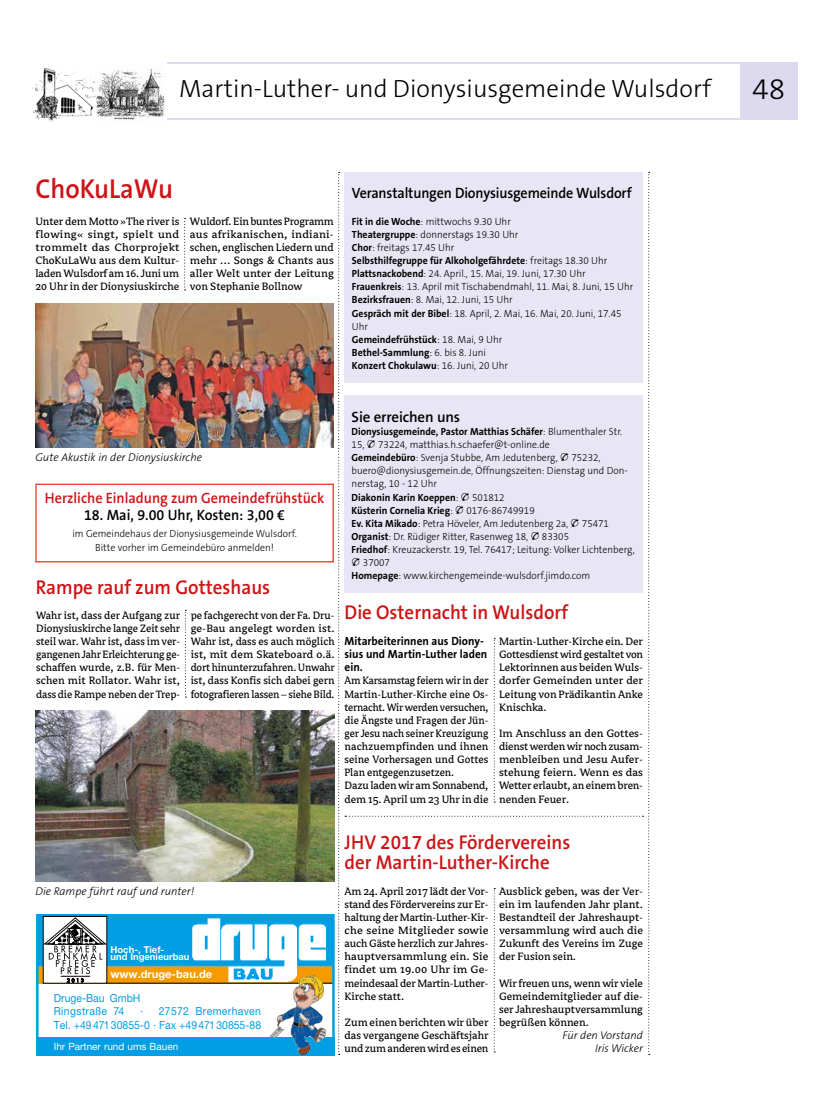
<style>
.page{position:relative;width:833px;height:1117px;background:#fff}
.page>*{position:absolute;margin:0;border:0;box-sizing:border-box;transform-origin:0 0}
.t1{font:300 30px "The Sans B3";color:#000}
.t2{font:600 27.5px "The Sans B6";color:#cd1316;scale:.95 1}
.t3{font:300 25px "The Sans B3";color:#000}
.t4{font:600 20px/20px "The Sans B6";color:#cd1316;scale:.95 1}
.t5{font:600 15px "The Sans B6";letter-spacing:-.01em;color:#000;scale:.94 1}
.t6{font:600 15px "The Sans B6";color:#cd1316;scale:.95 1}
.t7{font:600 15px "The Sans B6";letter-spacing:-.01em;color:#000;scale:.95 1}
.t8{font:600 15px "The Sans B6";letter-spacing:-.01em;color:#000}
.t9{font:11.88px/13.1px "Avance";color:#000;text-align:justify}
.t10{font:11.88px/13.1px "Avance";color:#000;scale:.94 1}
.t11{font:11.88px/13.1px "Avance";color:#000;text-align:justify;scale:.96 1}
.t12{font:700 11.88px/13.1px "The Sans B7";color:#000;scale:.95 1}
.t13{font:italic 300 11.25px/13.1px "The Sans B3";color:#000;text-align:right}
.t14{font:11.12px/13.4px "Helvetica Neue";color:#009ee3;scale:.94 1}
.t15{font:700 11.12px "Helvetica Neue";color:#fff}
.t16{font:300 10.38px/13.1px "The Sans B3";color:#000;scale:.95 1}
.t17{font:700 10.38px/13.1px "The Sans B7";color:#000;scale:.95 1}
.t18{font:10px "Helvetica Neue";color:#fff}
.t19{font:700 9.5px/7.8px "Helvetica Neue";color:#fff}
.s1{font-family:"The Sans B7";font-weight:700}
.s2{font-family:"The Sans B3";font-weight:300}
.s3{font-family:"European Pi Three";font-weight:400;font-size:11.25px}
</style>
<div class="page">
<svg style="left:184px;top:218px;width:2px;height:72px"></svg>
<svg style="left:338px;top:172px;width:312px;height:881px"></svg>
<div style="left:344px;top:395px;width:299px;height:197px;background:#e8e6f4"></div>
<div style="left:35px;top:483px;width:299px;height:79px;border:1px solid #e63121"></div>
<svg style="left:185px;top:609px;width:1px;height:88px"></svg>
<img style="left:36px;top:710px;width:298px;height:171px">
<img style="left:39px;top:916px;width:292px;height:67px">
<div style="left:36px;top:1036px;width:298px;height:19px;background:#009ee3"></div>
<div style="left:36px;top:913px;width:298px;height:142px;border:2px solid #009ee3"></div>
<svg style="left:45px;top:917px;width:60px;height:64px"></svg>
<div style="left:43px;top:915px;width:64px;height:68px;border:1px solid #000"></div>
<hr style="left:107px;top:982px;width:225px;height:1px;background:#000">
<img style="left:290px;top:975px;width:22px;height:34px">
<img style="left:35px;top:303px;width:299px;height:145px">
<img style="left:32px;top:68px;width:64px;height:54px">
<img style="left:96px;top:69px;width:69px;height:51px">
<div style="left:740px;top:62px;width:57px;height:57px;background:#ddd9ee"></div>
<hr style="left:167px;top:62px;width:630px;height:2px;background:#ddd9ee">
<hr style="left:167px;top:118px;width:630px;height:1px;background:#ddd9ee">
<h3 class="t3" style="left:179px;top:76px;width:533px">Martin-Luther- und Dionysiusgemeinde Wulsdorf</h3>
<h1 class="t1" style="left:752px;top:74px;width:35px">48</h1>
<h2 class="t2" style="left:35px;top:175px;width:146px">ChoKuLaWu</h2>
<p class="t9" style="left:35px;top:215px;width:145px">Unter dem Motto »The river is flowing« singt, spielt und trommelt das Chorprojekt ChoKuLaWu aus dem Kultur&shy;laden Wulsdorf am 16. Juni um 20 Uhr in der Dionysiuskirche</p>
<p class="t9" style="left:190px;top:215px;width:145px">Wuldorf. Ein buntes Programm aus afrikanischen, indiani&shy;schen, englischen Liedern und mehr … Songs &amp; Chants aus aller Welt unter der Leitung von Stephanie Bollnow</p>
<p class="t5" style="left:352px;top:185px;width:299px">Veranstaltungen Dionysiusgemeinde Wulsdorf</p>
<p class="t16" style="left:352px;top:215px;width:177px"><span class="s1">Fit in die Woche</span>: mittwochs 9.30 Uhr<br><span class="s1">Theatergruppe</span>: donnerstags 19.30 Uhr<br><span class="s1">Chor</span>: freitags 17.45 Uhr</p>
<p class="t17" style="left:352px;top:254px;width:270px">Selbsthilfegruppe für Alkoholgefährdete<span class="s2">: freitags 18.30 Uhr</span></p>
<p class="t16" style="left:352px;top:267px;width:298px"><span class="s1">Plattsnackobend</span>: 24. April., 15. Mai, 19. Juni, 17.30 Uhr <span class="s1">Frauenkreis</span>: 13. April mit Tischabendmahl, 11. Mai, 8. Juni, 15 Uhr <span class="s1">Bezirksfrauen</span>: 8. Mai, 12. Juni, 15 Uhr<br><span class="s1">Gespräch mit der Bibel</span>: 18. April, 2. Mai, 16. Mai, 20. Juni, 17.45<br>Uhr</p>
<p class="t17" style="left:352px;top:333px;width:166px">Gemeindefrühstück<span class="s2">: 18. Mai, 9 Uhr<br></span>Bethel-Sammlung<span class="s2">: 6. bis 8. Juni<br></span>Konzert Chokulawu<span class="s2">: 16. Juni, 20 Uhr</span></p>
<p class="t13" style="left:35px;top:451px;width:168px">Gute Akustik in der Dionysiuskirche</p>
<p class="t6" style="left:45px;top:490px;width:295px">Herzliche Einladung zum Gemeindefrühstück</p>
<p class="t7" style="left:84px;top:506px;width:213px">18. Mai, 9.00 Uhr, Kosten: 3,00 €</p>
<p class="t16" style="left:72px;top:527px;width:236px;line-height:13.8px;text-align:center">im Gemeindehaus der Dionysiusgemeinde Wulsdorf.<br>Bitte vorher im Gemeindebüro anmelden!</p>
<h3 class="t4" style="left:36px;top:578px;width:248px">Rampe rauf zum Gotteshaus</h3>
<p class="t9" style="left:36px;top:608px;width:145px">Wahr ist, dass der Aufgang zur Dionysiuskirche lange Zeit sehr steil war. Wahr ist, dass im ver&shy;gangenen Jahr Erleichterung ge&shy;schaffen wurde, z.B. für Men&shy;schen mit Rollator. Wahr ist, dass die Rampe neben der Trep-</p>
<p class="t11" style="left:191px;top:608px;width:151px">pe fachgerecht von der Fa. Dru&shy;ge-Bau angelegt worden ist.<br>Wahr ist, dass es auch möglich ist, mit dem Skateboard o.ä. dort hinunterzufahren. Unwahr ist, dass Konfis sich dabei gern fotografieren lassen – siehe Bild.</p>
<p class="t8" style="left:351px;top:408px;width:110px">Sie erreichen uns</p>
<p class="t17" style="left:351px;top:425px;width:285px">Dionysiusgemeinde, Pastor Matthias Schäfer<span class="s2">: Blumenthaler Str.</span></p>
<p class="t16" style="left:351px;top:438px;width:292px">15, <span class="s3">T</span> 73224, matthias.h.schaefer@t-online.de<br><span class="s1">Gemeindebüro</span>: Svenja Stubbe, Am Jedutenberg, <span class="s3">T</span> 75232, buero@dionysiusgemein.de, Öffnungszeiten: Dienstag und Don&shy;nerstag, 10 - 12 Uhr</p>
<p class="t17" style="left:351px;top:490px;width:194px">Diakonin Karin Koeppen<span class="s2">:</span> <span class="s3">T</span> <span class="s2">501812<br></span>Küsterin Cornelia Krieg<span class="s2">:</span> <span class="s3">T</span> <span class="s2">0176-86749919</span></p>
<p class="t16" style="left:351px;top:517px;width:299px"><span class="s1">Ev. Kita Mikado</span>: Petra Höveler, Am Jedutenberg 2a, <span class="s3">T</span> 75471<br><span class="s1">Organist</span>: Dr. Rüdiger Ritter, Rasenweg 18, <span class="s3">T</span> 83305<br><span class="s1">Friedhof</span>: Kreuzackerstr. 19, Tel. 76417; Leitung: Volker Lichtenberg, <span class="s3">T</span> 37007<br><span class="s1">Homepage</span>: www.kirchengemeinde-wulsdorf.jimdo.com</p>
<h3 class="t4" style="left:344px;top:602px;width:237px">Die Osternacht in Wulsdorf</h3>
<p class="t12" style="left:344px;top:634px;width:152px">Mitarbeiterinnen aus Diony&shy;sius und Martin-Luther laden ein.</p>
<p class="t10" style="left:344px;top:674px;width:155px">Am Karsamstag feiern wir in der<br>Martin-Luther-Kirche eine Os&shy;ternacht. Wir werden versuchen, die Ängste und Fragen der Jün&shy;ger Jesu nach seiner Kreuzigung nachzuempfinden und ihnen seine Vorhersagen und Gottes<br>Plan entgegenzusetzen.<br>Dazu laden wir am Sonnabend, dem 15. April um 23 Uhr in die</p>
<p class="t9" style="left:499px;top:635px;width:145px">Martin-Luther-Kirche ein. Der Gottesdienst wird gestaltet von Lektorinnen aus beiden Wuls&shy;dorfer Gemeinden unter der Leitung von Prädikantin Anke Knischka.</p>
<p class="t9" style="left:499px;top:726px;width:145px">Im Anschluss an den Gottes&shy;dienst werden wir noch zusam&shy;menbleiben und Jesu Aufer&shy;stehung feiern. Wenn es das Wetter erlaubt, an einem bren&shy;nenden Feuer.</p>
<p class="t13" style="left:35px;top:884px;width:160px">Die Rampe führt rauf und runter!</p>
<p class="t19" style="left:111px;top:944px;width:80px">Hoch-, Tief-<br>und Ingenieurbau</p>
<p class="t15" style="left:111px;top:966px;width:103px">www.druge-bau.de</p>
<p class="t14" style="left:54px;top:990px;width:94px">Druge-Bau GmbH<br>Ringstraße 74</p>
<p class="t14" style="left:54px;top:1004px;width:222px;text-align:right">· 27572 Bremerhaven<br>Tel. +4947130855-0 · Fax +4947130855-88</p>
<p class="t18" style="left:54px;top:1040px;width:126px">Ihr Partner rund ums Bauen</p>
<h3 class="t4" style="left:344px;top:832px;width:239px">JHV 2017 des Fördervereins der Martin-Luther-Kirche</h3>
<p class="t9" style="left:344px;top:884px;width:145px">Am 24. April 2017 lädt der Vor&shy;stand des Fördervereins zur Er&shy;haltung der Martin-Luther-Kir&shy;che seine Mitglieder sowie auch Gäste herzlich zur Jahres&shy;hauptversammlung ein. Sie findet um 19.00 Uhr im Ge&shy;meindesaal der Martin-Luther-Kirche statt.</p>
<p class="t9" style="left:344px;top:1015px;width:145px">Zum einen berichten wir über das vergangene Geschäftsjahr und zum anderen wird es einen</p>
<p class="t9" style="left:499px;top:884px;width:145px">Ausblick geben, was der Ver&shy;ein im laufenden Jahr plant.<br>Bestandteil der Jahreshaupt&shy;versammlung wird auch die Zukunft des Vereins im Zuge der Fusion sein.</p>
<p class="t9" style="left:499px;top:976px;width:145px">Wir freuen uns, wenn wir viele Gemeindemitglieder auf die&shy;ser Jahreshauptversammlung begrüßen können.</p>
<p class="t13" style="left:562px;top:1028px;width:82px">Für den Vorstand<br>Iris Wicker</p>
</div>
